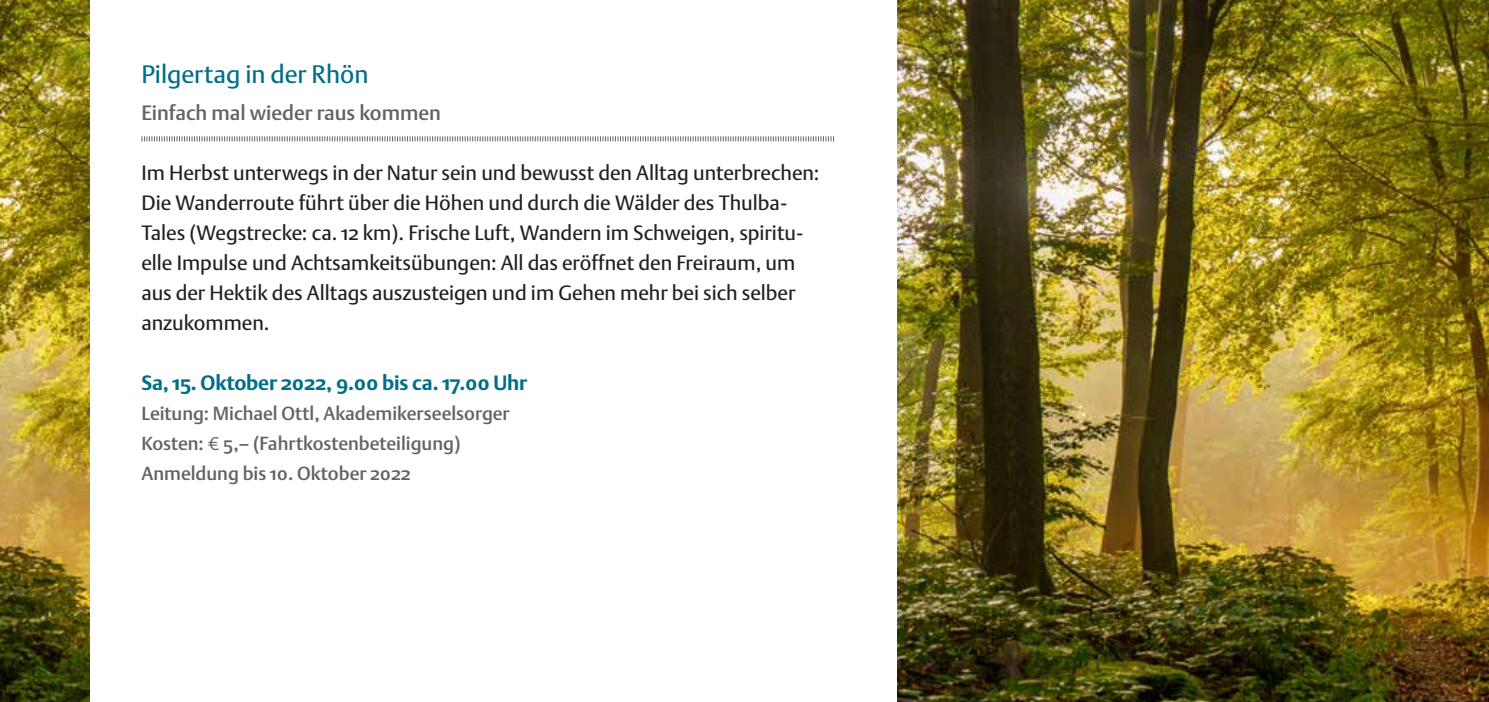
<style>
.page{position:relative;width:1489px;height:702px;background:#fff}
.page>*{position:absolute;margin:0;border:0;box-sizing:border-box;transform-origin:0 0}
.t1{font:25px "DTL Argo ST";color:#006e88}
.t2{font:20.5px/30px "DTL Argo ST";color:#231f20}
.t3{font:700 20.5px "DTL Argo ST";letter-spacing:-.01em;color:#006e88}
.t4{font:500 20.5px "DTL Argo ST";color:#636366}
.t5{font:500 18.75px/30px "DTL Argo ST";color:#636366}
.s1{font-family:"Meta Normal";font-weight:400}
</style>
<div class="page">
<img style="left:897px;top:0;width:591px;height:702px">
<img style="left:0;top:0;width:90px;height:702px">
<svg style="left:141px;top:136px;width:693px;height:6px"></svg>
<p class="t1" style="left:141px;top:59px;width:229px">Pilgertag in der Rhön</p>
<p class="t4" style="left:141px;top:101px;width:301px">Einfach mal wieder raus kommen</p>
<p class="t2" style="left:141px;top:158px;width:679px">Im Herbst unterwegs in der Natur sein und bewusst den Alltag unterbrechen:<br>Die Wanderroute führt über die Höhen und durch die Wälder des Thulba-Tales (Wegstrecke: ca. 12 km). Frische Luft, Wandern im Schweigen, spiritu&shy;elle Impulse und Achtsamkeitsübungen: All das eröffnet den Freiraum, um aus der Hektik des Alltags auszusteigen und im Gehen mehr bei sich selber anzukommen.</p>
<p class="t3" style="left:141px;top:371px;width:387px">Sa, 15. Oktober 2022, 9.00 bis ca. 17.00 Uhr</p>
<p class="t5" style="left:141px;top:398px;width:370px">Leitung: Michael Ottl, Akademikerseelsorger<br>Kosten: <span class="s1">€</span> 5,– (Fahrtkostenbeteiligung)<br>Anmeldung bis 10. Oktober 2022</p>
</div>
